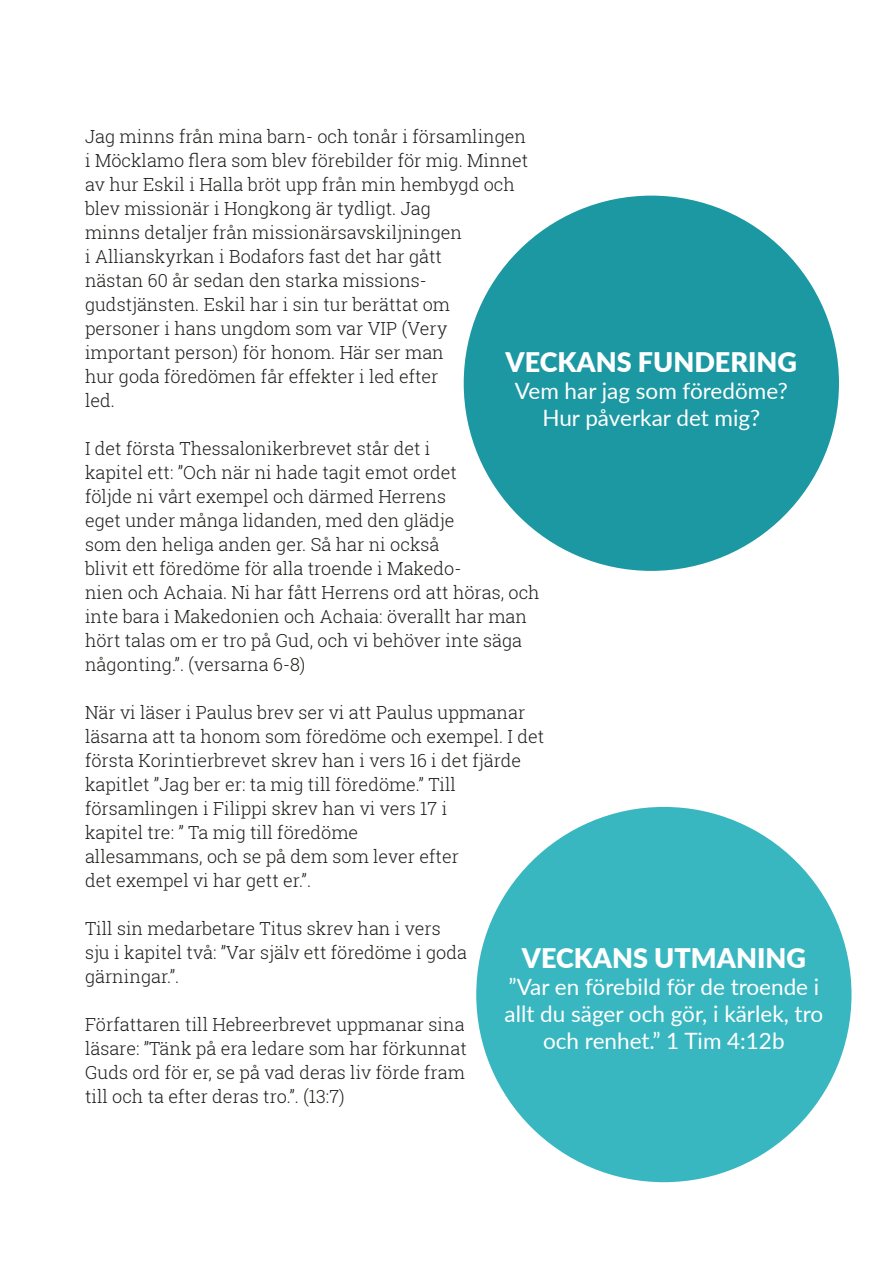
<style>
.page{position:relative;width:893px;height:1263px;background:#fff}
.page>*{position:absolute;margin:0;border:0;box-sizing:border-box;transform-origin:0 0}
.t1{font:900 27px "Lato";color:#fff}
.t2{font:22.5px/27px "Lato";color:#fff;text-align:center}
.t3{font:300 18px/24px "Roboto Slab";color:#1d1d1b}
</style>
<div class="page">
<div style="left:464px;top:196px;width:375px;height:375px;background:#1c98a2;border-radius:50%"></div>
<div style="left:476px;top:807px;width:375px;height:375px;background:#39b7c0;border-radius:50%"></div>
<p class="t3" style="left:85px;top:124px;width:445px">Jag minns från mina barn- och tonår i församlingen i Möcklamo flera som blev förebilder för mig. Minnet av hur Eskil i Halla bröt upp från min hembygd och blev missionär i Hongkong är tydligt. Jag<br>minns detaljer från missionärsavskiljningen<br>i Allianskyrkan i Bodafors fast det har gått<br>nästan 60 år sedan den starka missions&shy;gudstjänsten. Eskil har i sin tur berättat om personer i hans ungdom som var VIP (Very important person) för honom. Här ser man<br>hur goda föredömen får effekter i led efter<br>led.</p>
<p class="t3" style="left:85px;top:436px;width:456px">I det första Thessalonikerbrevet står det i<br>kapitel ett: ”Och när ni hade tagit emot ordet<br>följde ni vårt exempel och därmed Herrens<br>eget under många lidanden, med den glädje<br>som den heliga anden ger. Så har ni också<br>blivit ett föredöme för alla troende i Makedo-<br>nien och Achaia. Ni har fått Herrens ord att höras, och inte bara i Makedonien och Achaia: överallt har man hört talas om er tro på Gud, och vi behöver inte säga någonting.”. (versarna 6-8)</p>
<p class="t3" style="left:85px;top:700px;width:461px">När vi läser i Paulus brev ser vi att Paulus uppmanar läsarna att ta honom som föredöme och exempel. I det första Korintierbrevet skrev han i vers 16 i det fjärde kapitlet ”Jag ber er: ta mig till föredöme.” Till</p>
<p class="t3" style="left:85px;top:796px;width:364px">församlingen i Filippi skrev han vi vers 17 i kapitel tre: ” Ta mig till föredöme</p>
<p class="t3" style="left:85px;top:844px;width:375px">allesammans, och se på dem som lever efter det exempel vi har gett er.”.</p>
<p class="t3" style="left:85px;top:916px;width:383px">Till sin medarbetare Titus skrev han i vers sju i kapitel två: ”Var själv ett föredöme i goda gärningar.”.</p>
<p class="t3" style="left:85px;top:1012px;width:383px">Författaren till Hebreerbrevet uppmanar sina läsare: ”Tänk på era ledare som har förkunnat Guds ord för er, se på vad deras liv förde fram till och ta efter deras tro.”. (13:7)</p>
<p class="t1" style="left:506px;top:341px;width:293px">VECKANS FUNDERING</p>
<p class="t2" style="left:515px;top:376px;width:274px">Vem har jag som föredöme?</p>
<p class="t2" style="left:542px;top:403px;width:219px">Hur påverkar det mig?</p>
<p class="t1" style="left:522px;top:938px;width:286px">VECKANS UTMANING</p>
<p class="t2" style="left:505px;top:972px;width:320px">”Var en förebild för de troende i allt du säger och gör, i kärlek, tro och renhet.” 1 Tim 4:12b</p>
</div>
